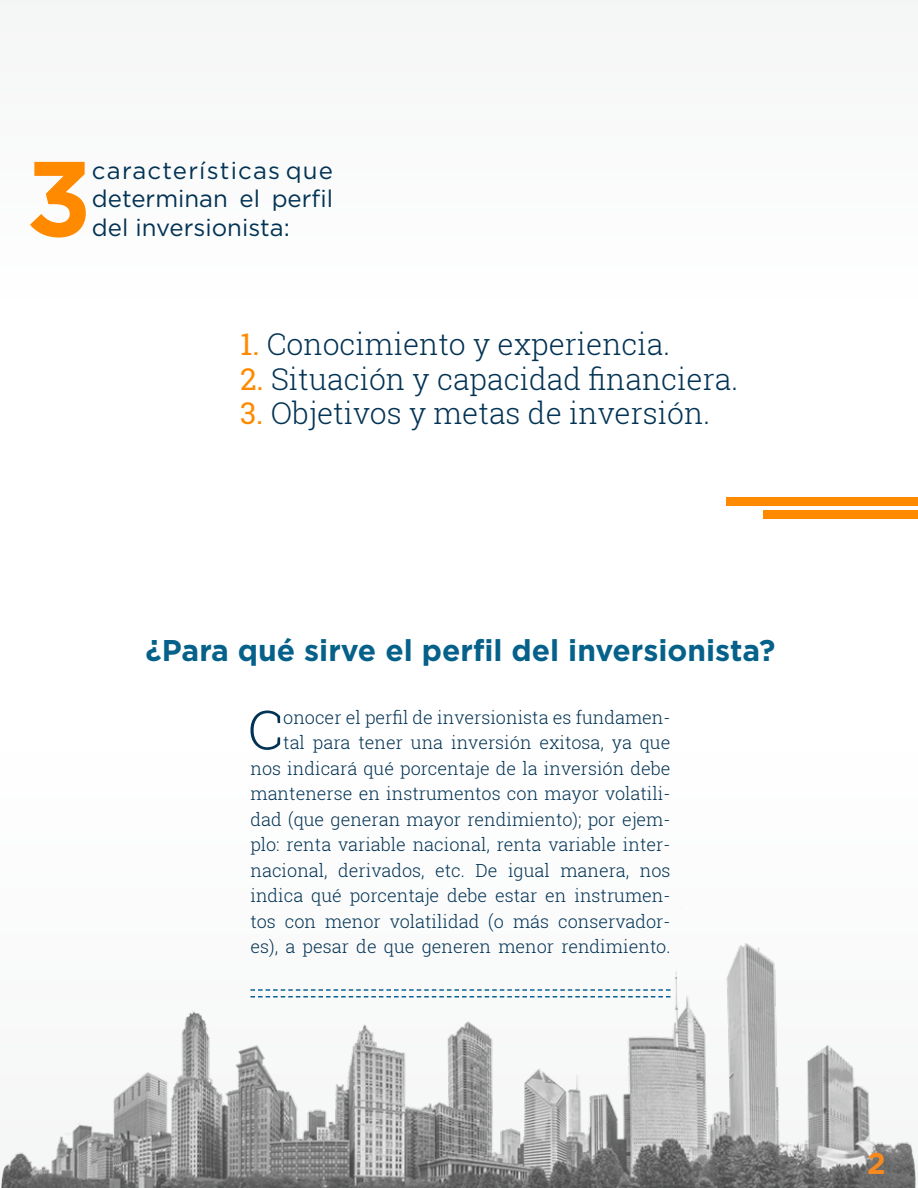
<style>
.page{position:relative;width:918px;height:1188px;background:#fff}
.page>*{position:absolute;margin:0;border:0;box-sizing:border-box;transform-origin:0 0}
.t1{font:700 106.35px "Gotham";color:#ff8a00}
.t2{font:300 53.85px "Roboto Slab";color:#033354}
.t3{font:300 30px "Roboto Slab";color:#033354}
.t4{font:700 30px "Gotham";color:#05618a}
.t5{font:700 30px "Gotham";color:#f6891f}
.t6{font:24px/28.8px "Gotham";color:#033354;text-align:justify}
.t7{font:300 18px/25.5px "Roboto Slab";color:#033354;text-align:right}
.s1{font-weight:400;color:#ff8a00}
</style>
<div class="page">
<img style="left:2px;top:943px;width:916px;height:245px">
<div style="left:726px;top:497px;width:192px;height:9px;background:#ff8a00"></div>
<div style="left:764px;top:510px;width:154px;height:9px;background:#ff8a00"></div>
<svg style="left:250px;top:989px;width:420px;height:9px"></svg>
<h1 class="t1" style="left:26px;top:137px;width:68px">3</h1>
<h3 class="t6" style="left:92px;top:155px;width:243px">características que determinan el perfil del inversionista:</h3>
<h3 class="t3" style="left:240px;top:324px;width:432px"><span class="s1">1.</span> Conocimiento y experiencia.</h3>
<h3 class="t3" style="left:240px;top:358px;width:500px"><span class="s1">2.</span> Situación y capacidad financiera.</h3>
<h3 class="t3" style="left:240px;top:393px;width:472px"><span class="s1">3.</span> Objetivos y metas de inversión.</h3>
<h3 class="t4" style="left:146px;top:633px;width:631px">¿Para qué sirve el perfil del inversionista?</h3>
<p class="t7" style="left:250px;top:704px;width:422px">onocer el perfil de inversionista es fundamen-<br>tal para tener una inversión exitosa, ya que nos indicará qué porcentaje de la inversión debe mantenerse en instrumentos con mayor volatili&shy;dad (que generan mayor rendimiento); por ejem&shy;plo: renta variable nacional, renta variable inter&shy;nacional, derivados, etc. De igual manera, nos indica qué porcentaje debe estar en instrumen&shy;tos con menor volatilidad (o más conservador&shy;es), a pesar de que generen menor rendimiento.</p>
<h2 class="t2" style="left:248px;top:693px;width:37px">C</h2>
<h3 class="t5" style="left:867px;top:1146px;width:20px">2</h3>
</div>
